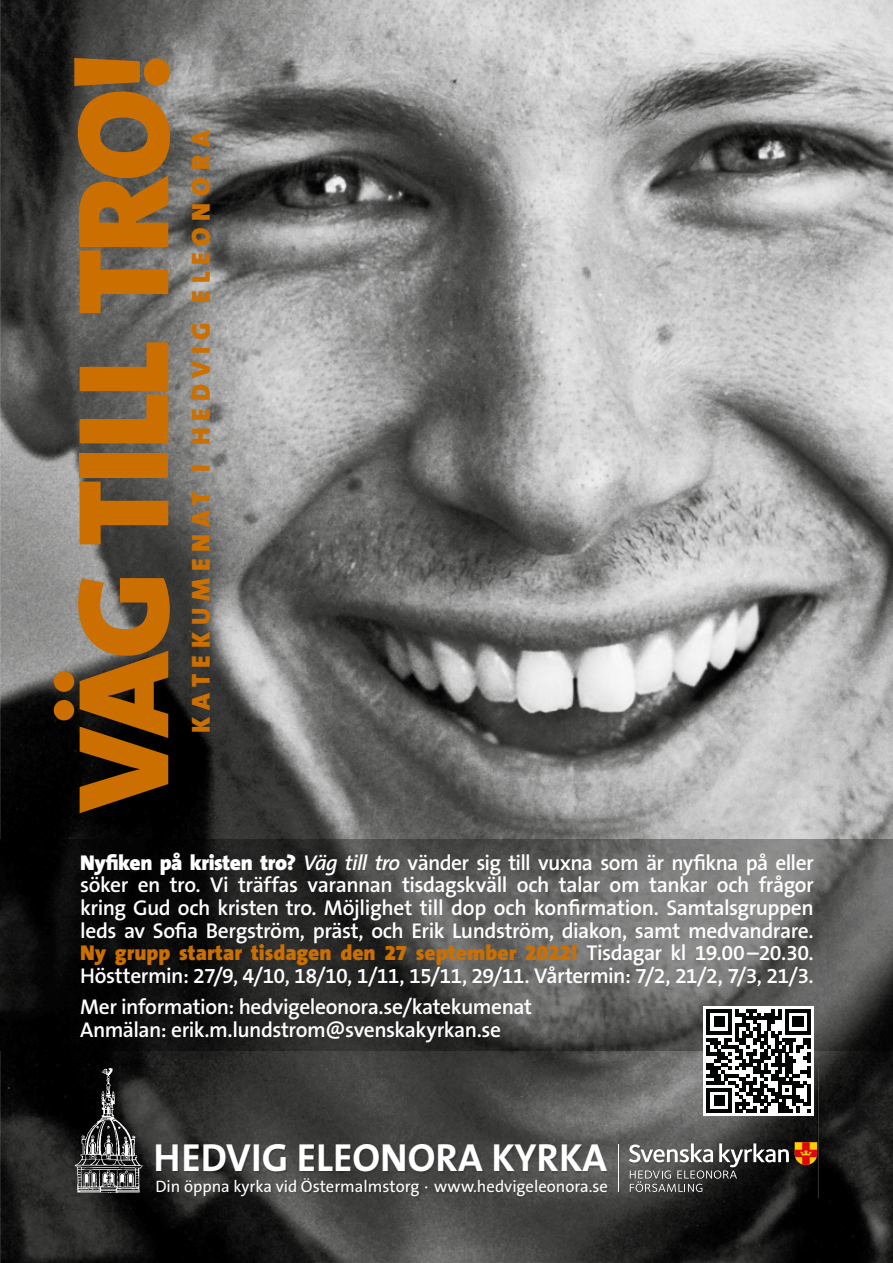
<style>
.page{position:relative;width:893px;height:1263px;background:#fff}
.page>*{position:absolute;margin:0;border:0;box-sizing:border-box;transform-origin:0 0}
.t1{font:900 131.25px "The Sans B9";letter-spacing:-.035em;color:#cb6f00}
.t2{font:700 39.45px "The Sans B7";color:#fff}
.t3{font:900 26.25px "The Sans B9";letter-spacing:.265em;color:#cb6f00}
.t4{font:600 21.45px/22.6px "The Sans B6";letter-spacing:-.02em;color:#fff;text-align:justify}
.t5{font:900 21.45px "The Sans B9";color:#cb6f00}
.t6{font:16.65px "The Sans B5 Plain";color:#fff}
.s1{font-family:"The Sans B9";font-weight:900}
.s2{font-style:italic}
.s3{font-family:"The Sans B6";font-weight:600;color:#fff}
.s4{font-size:9px}
</style>
<div class="page">
<img style="left:0;top:0;width:893px;height:1263px">
<img style="left:76px;top:1069px;width:742px;height:128px">
<svg style="left:629px;top:1143px;width:160px;height:49px;background:#575757"></svg>
<svg style="left:795px;top:1142px;width:22px;height:23px"></svg>
<img style="left:69px;top:1066px;width:76px;height:128px">
<hr style="left:618px;top:1144px;width:1px;height:48px;background:#fff">
<img style="left:0;top:839px;width:893px;height:212px">
<div style="left:703px;top:1006px;width:111px;height:110px;background:#fff"></div>
<svg style="left:707px;top:1009px;width:104px;height:104px"></svg>
<h1 class="t1" style="left:53px;top:812px;width:762px;rotate:-90deg">VÄG TILL TRO!</h1>
<p class="t3" style="left:187px;top:733px;width:605px;rotate:-90deg">KATEKUMENAT I HEDVIG ELEONORA</p>
<p class="t4" style="left:80px;top:852px;width:735px"><span class="s1">Nyfiken på kristen tro?</span> <span class="s2">Väg till tro</span> vänder sig till vuxna som är nyfikna på eller söker en tro. Vi träffas varannan tisdagskväll och talar om tankar och frågor kring Gud och kristen tro. Möjlighet till dop och konfirmation. Samtalsgruppen leds av Sofia Bergström, präst, och Erik Lundström, diakon, samt medvandrare.</p>
<p class="t5" style="left:80px;top:941px;width:735px">Ny grupp startar tisdagen den 27 september 2022! <span class="s3">Tisdagar kl 19.00–20.30.</span></p>
<p class="t4" style="left:80px;top:960px;width:735px;line-height:31.3px">Hösttermin: 27/9, 4/10, 18/10, 1/11, 15/11, 29/11. Vårtermin: 7/2, 21/2, 7/3, 21/3.<br>Mer information: hedvigeleonora.se/katekumenat</p>
<p class="t4" style="left:80px;top:1019px;width:423px">Anmälan: erik.m.lundstrom@svenskakyrkan.se</p>
<h2 class="t2" style="left:154px;top:1137px;width:455px">HEDVIG ELEONORA KYRKA</h2>
<p class="t6" style="left:155px;top:1177px;width:454px">Din öppna kyrka vid Östermalmstorg <span class="s4">•</span> www.hedvigeleonora.se</p>
</div>
